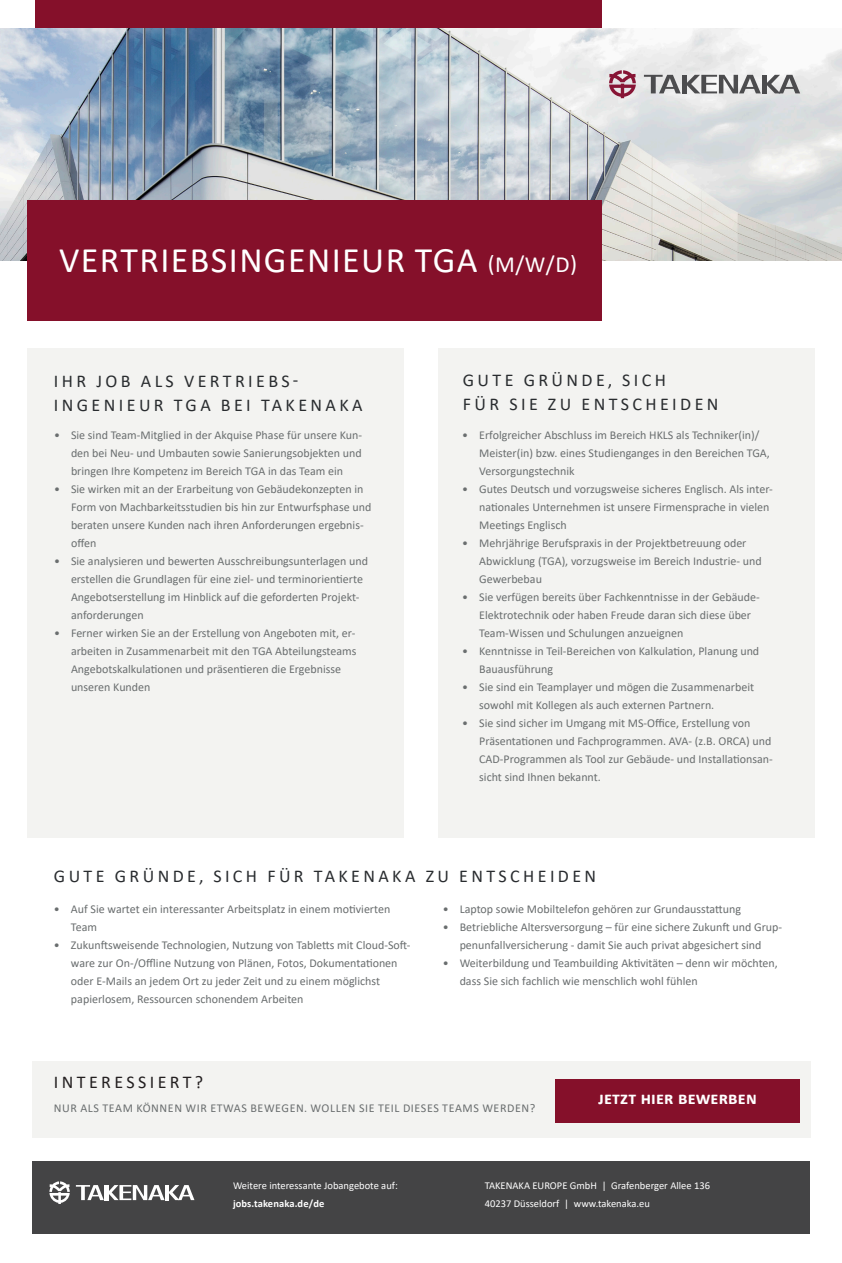
<style>
.page{position:relative;width:842px;height:1263px;background:#fff}
.page>*{position:absolute;margin:0;border:0;box-sizing:border-box;transform-origin:0 0}
.t1{font:36px "Calibri";letter-spacing:.04em;color:#fff}
.t2{font:18px "Calibri";letter-spacing:.19em;color:#292c2f}
.t3{font:700 18px "Calibri";letter-spacing:.01em;color:#fff}
.t4{font:18px "Calibri";letter-spacing:.19em;color:#231f20}
.t5{font:12px/18px "Calibri";color:#6a6e6f}
.t6{font:12px/18px "Calibri";color:#696d6e}
.t7{font:12px "Calibri";letter-spacing:.05em;color:#6a6e6f}
.Fließtext{font:10.5px/18px "Calibri";color:#fff}
.Fließtext-2{font:700 10.5px "Calibri";letter-spacing:.01em;color:#fff}
.s1{font-size:23.1px}
</style>
<div class="page">
<img style="left:0;top:29px;width:842px;height:231px">
<div style="left:28px;top:200px;width:574px;height:120px;background:#85102a"></div>
<div style="left:35px;top:0;width:567px;height:28px;background:#85102a"></div>
<svg style="left:644px;top:75px;width:156px;height:18px"></svg>
<svg style="left:609px;top:70px;width:27px;height:28px"></svg>
<div style="left:28px;top:349px;width:376px;height:489px;background:#f3f3f1"></div>
<div style="left:438px;top:349px;width:376px;height:489px;background:#f3f3f1"></div>
<div style="left:32px;top:1161px;width:778px;height:72px;background:#444445"></div>
<svg style="left:76px;top:1185px;width:118px;height:15px"></svg>
<svg style="left:49px;top:1181px;width:21px;height:23px"></svg>
<div style="left:32px;top:1062px;width:779px;height:76px;background:#f3f3f1"></div>
<div style="left:555px;top:1079px;width:245px;height:43px;background:#85102a"></div>
<h1 class="t1" style="left:59px;top:235px;width:519px">VERTRIEBSINGENIEUR TGA <span class="s1">(M/W/D)</span></h1>
<h2 class="t2" style="left:54px;top:369px;width:246px">IHR JOB ALS VERTRIEBS-</h2>
<h2 class="t2" style="left:54px;top:393px;width:310px">INGENIEUR TGA BEI TAKENAKA</h2>
<p class="t5" style="left:71px;top:425px;width:293px;text-align:justify;text-indent:-17px">• Sie sind Team-Mitglied in der Akquise Phase für unsere Kun&shy;den bei Neu- und Umbauten sowie Sanierungsobjekten und bringen Ihre Kompetenz im Bereich TGA in das Team ein</p>
<p class="t5" style="left:71px;top:479px;width:302px;text-indent:-17px">• Sie wirken mit an der Erarbeitung von Gebäudekonzepten in Form von Machbarkeitsstudien bis hin zur Entwurfsphase und beraten unsere Kunden nach ihren Anforderungen ergebnis&shy;offen</p>
<p class="t5" style="left:71px;top:551px;width:299px;text-indent:-17px">• Sie analysieren und bewerten Ausschreibungsunterlagen und erstellen die Grundlagen für eine ziel- und terminorientierte Angebotserstellung im Hinblick auf die geforderten Projekt&shy;anforderungen</p>
<p class="t5" style="left:71px;top:623px;width:287px;text-indent:-17px">• Ferner wirken Sie an der Erstellung von Angeboten mit, er&shy;arbeiten in Zusammenarbeit mit den TGA Abteilungsteams Angebotskalkulationen und präsentieren die Ergebnisse unseren Kunden</p>
<h2 class="t2" style="left:463px;top:367px;width:205px">GUTE GRÜNDE, SICH</h2>
<h2 class="t2" style="left:463px;top:391px;width:257px">FÜR SIE ZU ENTSCHEIDEN</h2>
<p class="t5" style="left:479px;top:425px;width:292px;text-indent:-17px">• Erfolgreicher Abschluss im Bereich HKLS als Techniker(in)/<br>Meister(in) bzw. eines Studienganges in den Bereichen TGA,<br>Versorgungstechnik</p>
<p class="t5" style="left:479px;top:479px;width:295px;text-indent:-17px">• Gutes Deutsch und vorzugsweise sicheres Englisch. Als inter&shy;nationales Unternehmen ist unsere Firmensprache in vielen<br>Meetings Englisch</p>
<p class="t5" style="left:479px;top:533px;width:284px;text-indent:-17px">• Mehrjährige Berufspraxis in der Projektbetreuung oder<br>Abwicklung (TGA), vorzugsweise im Bereich Industrie- und<br>Gewerbebau</p>
<p class="t5" style="left:479px;top:587px;width:282px;text-indent:-17px">• Sie verfügen bereits über Fachkenntnisse in der Gebäude-<br>Elektrotechnik oder haben Freude daran sich diese über<br>Team-Wissen und Schulungen anzueignen</p>
<p class="t5" style="left:479px;top:641px;width:282px;text-indent:-17px">• Kenntnisse in Teil-Bereichen von Kalkulation, Planung und<br>Bauausführung</p>
<p class="t5" style="left:479px;top:677px;width:276px;text-indent:-17px">• Sie sind ein Teamplayer und mögen die Zusammenarbeit sowohl mit Kollegen als auch externen Partnern.</p>
<p class="t5" style="left:479px;top:713px;width:295px;text-indent:-17px">• Sie sind sicher im Umgang mit MS-Office, Erstellung von Präsentationen und Fachprogrammen. AVA- (z.B. ORCA) und CAD-Programmen als Tool zur Gebäude- und Installationsan&shy;sicht sind Ihnen bekannt.</p>
<h2 class="t2" style="left:54px;top:863px;width:544px">GUTE GRÜNDE, SICH FÜR TAKENAKA ZU ENTSCHEIDEN</h2>
<p class="t6" style="left:71px;top:900px;width:321px;text-indent:-17px">• Auf Sie wartet ein interessanter Arbeitsplatz in einem motivierten<br>Team</p>
<p class="t6" style="left:71px;top:936px;width:341px;text-indent:-17px">• Zukunftsweisende Technologien, Nutzung von Tabletts mit Cloud-Soft&shy;ware zur On-/Offline Nutzung von Plänen, Fotos, Dokumentationen oder E-Mails an jedem Ort zu jeder Zeit und zu einem möglichst papierlosem, Ressourcen schonendem Arbeiten</p>
<p class="t6" style="left:443px;top:900px;width:300px">• Laptop sowie Mobiltelefon gehören zur Grundausstattung</p>
<p class="t6" style="left:443px;top:918px;width:341px;text-align:center">• Betriebliche Altersversorgung – für eine sichere Zukunft und Grup&shy;penunfallversicherung - damit Sie auch privat abgesichert sind</p>
<p class="t6" style="left:460px;top:954px;width:320px;text-indent:-17px">• Weiterbildung und Teambuilding Aktivitäten – denn wir möchten, dass Sie sich fachlich wie menschlich wohl fühlen</p>
<h1 class="t4" style="left:54px;top:1070px;width:151px">INTERESSIERT?</h1>
<h1 class="t7" style="left:54px;top:1100px;width:483px">NUR ALS TEAM KÖNNEN WIR ETWAS BEWEGEN. WOLLEN SIE TEIL DIESES TEAMS WERDEN?</h1>
<h1 class="t3" style="left:598px;top:1085px;width:160px">Jetzt Hier bewerben</h1>
<p class="Fließtext" style="left:233px;top:1176px;width:166px">Weitere interessante Jobangebote auf:</p>
<p class="Fließtext-2" style="left:233px;top:1196px;width:93px">jobs.takenaka.de/de</p>
<p class="Fließtext" style="left:485px;top:1176px;width:227px">TAKENAKA EUROPE GmbH | Grafenberger Allee 136<br>40237 Düsseldorf | www.takenaka.eu</p>
</div>
